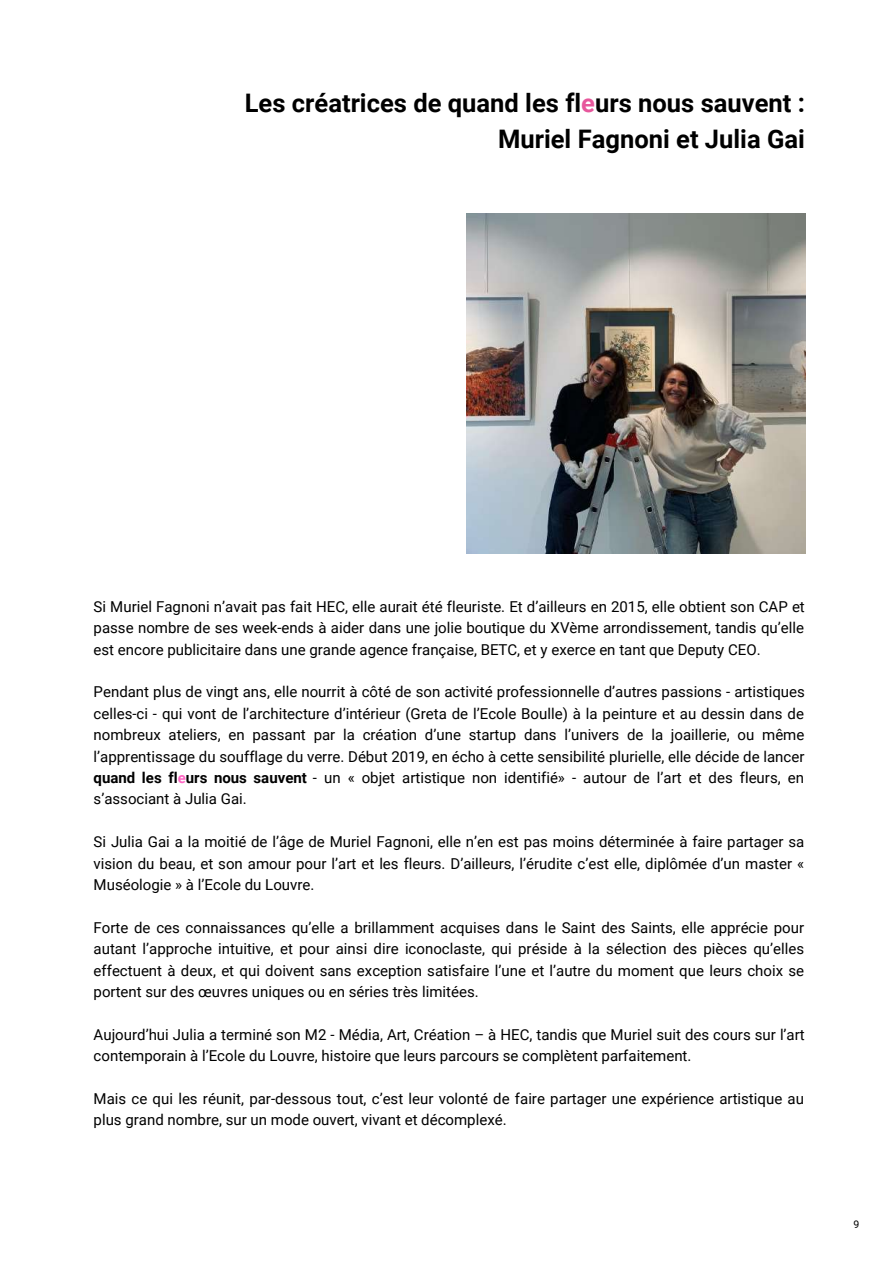
<style>
.page{position:relative;width:894px;height:1264px;background:#fff}
.page>*{position:absolute;margin:0;border:0;box-sizing:border-box;transform-origin:0 0}
.t1{font:700 25.5px/36px "Roboto";color:#000;text-align:right}
.t2{font:15px/21.5px "Roboto";color:#000;text-align:justify}
.t3{font:10.5px "Roboto";color:#000}
.s1{color:#e7579c}
.s2{font-weight:700}
.s3{font-weight:700;color:#ff66c4}
</style>
<div class="page">
<img style="left:466px;top:214px;width:339px;height:339px">
<h1 class="t1" style="left:245px;top:86px;width:561px">Les créatrices de quand les fl<span class="s1">e</span>urs nous sauvent :<br>Muriel Fagnoni et Julia Gai</h1>
<p class="t2" style="left:94px;top:596px;width:712px">Si Muriel Fagnoni n’avait pas fait HEC, elle aurait été fleuriste. Et d’ailleurs en 2015, elle obtient son CAP et passe nombre de ses week-ends à aider dans une jolie boutique du XVème arrondissement, tandis qu’elle est encore publicitaire dans une grande agence française, BETC, et y exerce en tant que Deputy CEO.</p>
<p class="t2" style="left:94px;top:681px;width:712px">Pendant plus de vingt ans, elle nourrit à côté de son activité professionnelle d’autres passions - artistiques celles-ci - qui vont de l’architecture d’intérieur (Greta de l’Ecole Boulle) à la peinture et au dessin dans de nombreux ateliers, en passant par la création d’une startup dans l’univers de la joaillerie, ou même l’apprentissage du soufflage du verre. Début 2019, en écho à cette sensibilité plurielle, elle décide de lancer <span class="s2">quand les fl</span><span class="s3">e</span><span class="s2">urs nous sauvent</span> - un « objet artistique non identifié» - autour de l’art et des fleurs, en s’associant à Julia Gai.</p>
<p class="t2" style="left:94px;top:831px;width:712px">Si Julia Gai a la moitié de l’âge de Muriel Fagnoni, elle n’en est pas moins déterminée à faire partager sa vision du beau, et son amour pour l’art et les fleurs. D’ailleurs, l’érudite c’est elle, diplômée d’un master « Muséologie » à l’Ecole du Louvre.</p>
<p class="t2" style="left:94px;top:916px;width:711px">Forte de ces connaissances qu’elle a brillamment acquises dans le Saint des Saints, elle apprécie pour autant l’approche intuitive, et pour ainsi dire iconoclaste, qui préside à la sélection des pièces qu’elles effectuent à deux, et qui doivent sans exception satisfaire l’une et l’autre du moment que leurs choix se portent sur des œuvres uniques ou en séries très limitées.</p>
<p class="t2" style="left:94px;top:1023px;width:712px">Aujourd’hui Julia a terminé son M2 - Média, Art, Création – à HEC, tandis que Muriel suit des cours sur l’art contemporain à l’Ecole du Louvre, histoire que leurs parcours se complètent parfaitement.</p>
<p class="t2" style="left:94px;top:1088px;width:711px">Mais ce qui les réunit, par-dessous tout, c’est leur volonté de faire partager une expérience artistique au plus grand nombre, sur un mode ouvert, vivant et décomplexé.</p>
<p class="t3" style="left:853px;top:1218px;width:7px">9</p>
</div>
